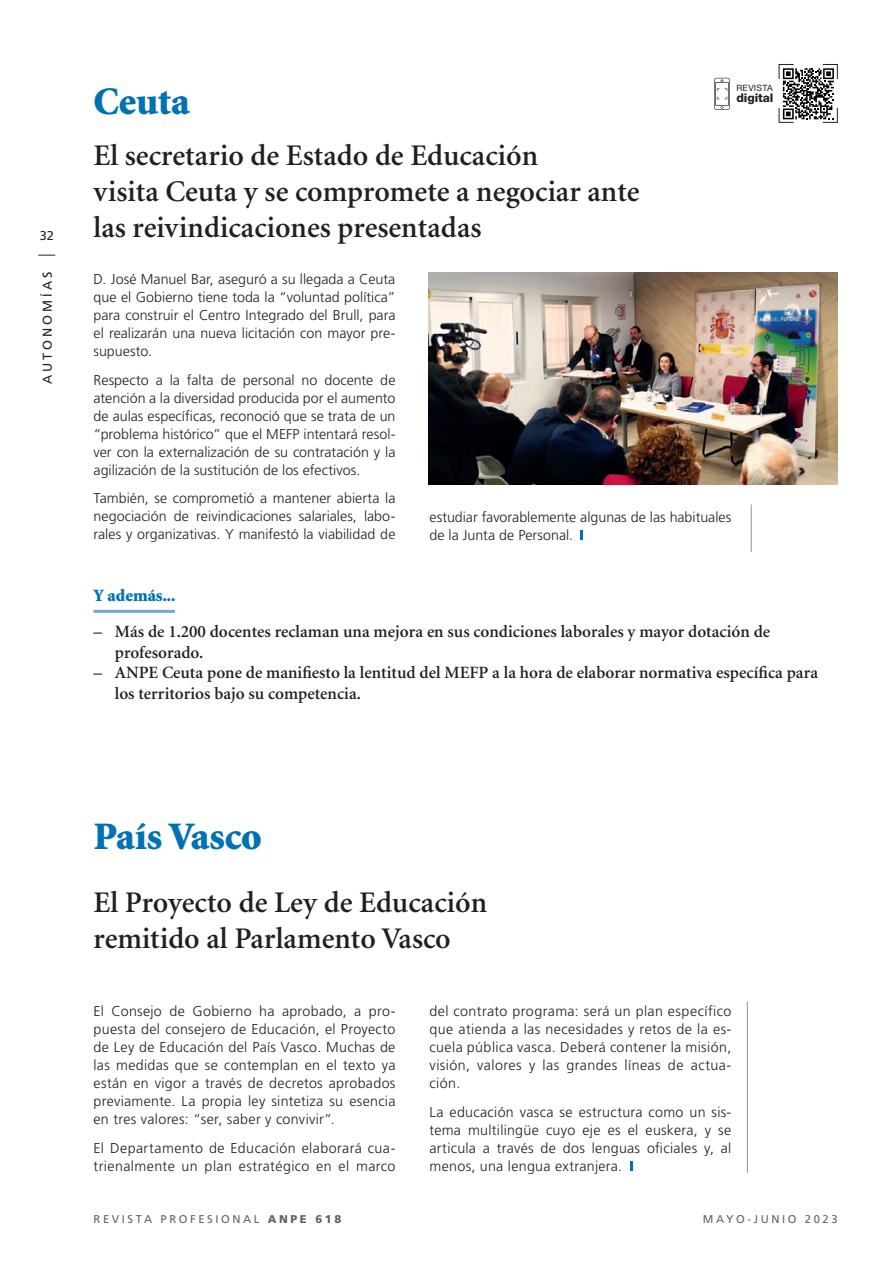
<style>
.page{position:relative;width:893px;height:1263px;background:#fff}
.page>*{position:absolute;margin:0;border:0;box-sizing:border-box;transform-origin:0 0}
.t1{font:900 39px "Minion";letter-spacing:-.005em;color:#0072b4}
.t2{font:600 30px/36px "Minion";color:#231f20}
.t3{font:600 17.25px/20.7px "Minion";color:#231f20}
.t4{font:900 17.25px "Minion";color:#0072b4}
.t5{font:300 14.25px/18px "Frutiger";letter-spacing:.015em;color:#231f20;text-align:justify}
.t6{font:12.75px "Frutiger";letter-spacing:.23em;color:#231f20}
.t7{font:800 12px "Helvetica Neue LT Std";letter-spacing:-.005em;color:#231f20}
.t8{font:11.25px "Frutiger";letter-spacing:.23em;color:#636366}
.t9{font:8.7px "Helvetica Neue LT Std";letter-spacing:.03em;color:#231f20}
.s1{font-weight:900}
</style>
<div class="page">
<svg style="left:38px;top:255px;width:17px;height:1px"></svg>
<svg style="left:714px;top:78px;width:16px;height:32px"></svg>
<svg style="left:778px;top:64px;width:60px;height:59px"></svg>
<img style="left:429px;top:273px;width:409px;height:212px">
<hr style="left:94px;top:610px;width:81px;height:3px;background:#74a7d5">
<svg style="left:580px;top:530px;width:3px;height:10px"></svg>
<hr style="left:751px;top:504px;width:1px;height:48px;background:#939598">
<svg style="left:630px;top:1161px;width:3px;height:10px"></svg>
<hr style="left:747px;top:1001px;width:1px;height:172px;background:#939598">
<p class="t6" style="left:40px;top:228px;width:16px">32</p>
<p class="t6" style="left:40px;top:384px;width:114px;rotate:-90deg">AUTONOMÍAS</p>
<h1 class="t1" style="left:94px;top:82px;width:98px">Ceuta</h1>
<h2 class="t2" style="left:94px;top:138px;width:548px">El secretario de Estado de Educación<br>visita Ceuta y se compromete a negociar ante las reivindicaciones presentadas</h2>
<p class="t9" style="left:736px;top:83px;width:38px">REVISTA</p>
<p class="t7" style="left:736px;top:91px;width:39px">digital</p>
<p class="t5" style="left:94px;top:270px;width:303px">D. José Manuel Bar, aseguró a su llegada a Ceuta que el Gobierno tiene toda la “voluntad política” para construir el Centro Integrado del Brull, para el realizarán una nueva licitación con mayor pre&shy;supuesto.</p>
<p class="t5" style="left:94px;top:371px;width:303px">Respecto a la falta de personal no docente de atención a la diversidad producida por el aumento de aulas específicas, reconoció que se trata de un “problema histórico” que el MEFP intentará resol&shy;ver con la externalización de su contratación y la agilización de la sustitución de los efectivos.</p>
<p class="t5" style="left:94px;top:489px;width:303px">También, se comprometió a mantener abierta la negociación de reivindicaciones salariales, labo&shy;rales y organizativas. Y manifestó la viabilidad de</p>
<p class="t5" style="left:429px;top:508px;width:303px">estudiar favorablemente algunas de las habituales de la Junta de Personal.</p>
<p class="t4" style="left:94px;top:587px;width:83px">Y además...</p>
<p class="t3" style="left:115px;top:621px;width:657px;text-indent:-21px">– Más de 1.200 docentes reclaman una mejora en sus condiciones laborales y mayor dotación de profesorado.</p>
<p class="t3" style="left:115px;top:663px;width:705px;text-indent:-21px">– ANPE Ceuta pone de manifiesto la lentitud del MEFP a la hora de elaborar normativa específica para los territorios bajo su competencia.</p>
<h1 class="t1" style="left:94px;top:817px;width:170px">País Vasco</h1>
<h2 class="t2" style="left:94px;top:886px;width:395px">El Proyecto de Ley de Educación remitido al Parlamento Vasco</h2>
<p class="t5" style="left:94px;top:1002px;width:303px">El Consejo de Gobierno ha aprobado, a pro&shy;puesta del consejero de Educación, el Proyecto de Ley de Educación del País Vasco. Muchas de las medidas que se contemplan en el texto ya están en vigor a través de decretos aprobados previamente. La propia ley sintetiza su esencia en tres valores: “ser, saber y convivir”.</p>
<p class="t5" style="left:94px;top:1139px;width:303px">El Departamento de Educación elaborará cua&shy;trienalmente un plan estratégico en el marco</p>
<p class="t5" style="left:429px;top:1002px;width:303px">del contrato programa: será un plan específico que atienda a las necesidades y retos de la es&shy;cuela pública vasca. Deberá contener la misión, visión, valores y las grandes líneas de actua&shy;ción.</p>
<p class="t5" style="left:429px;top:1103px;width:303px">La educación vasca se estructura como un sis&shy;tema multilingüe cuyo eje es el euskera, y se articula a través de dos lenguas oficiales y, al menos, una lengua extranjera.</p>
<p class="t8" style="left:94px;top:1212px;width:249px">REVISTA PROFESIONAL <span class="s1">ANPE 618</span></p>
<p class="t8" style="left:703px;top:1212px;width:136px">MAYO-JUNIO 2023</p>
</div>
